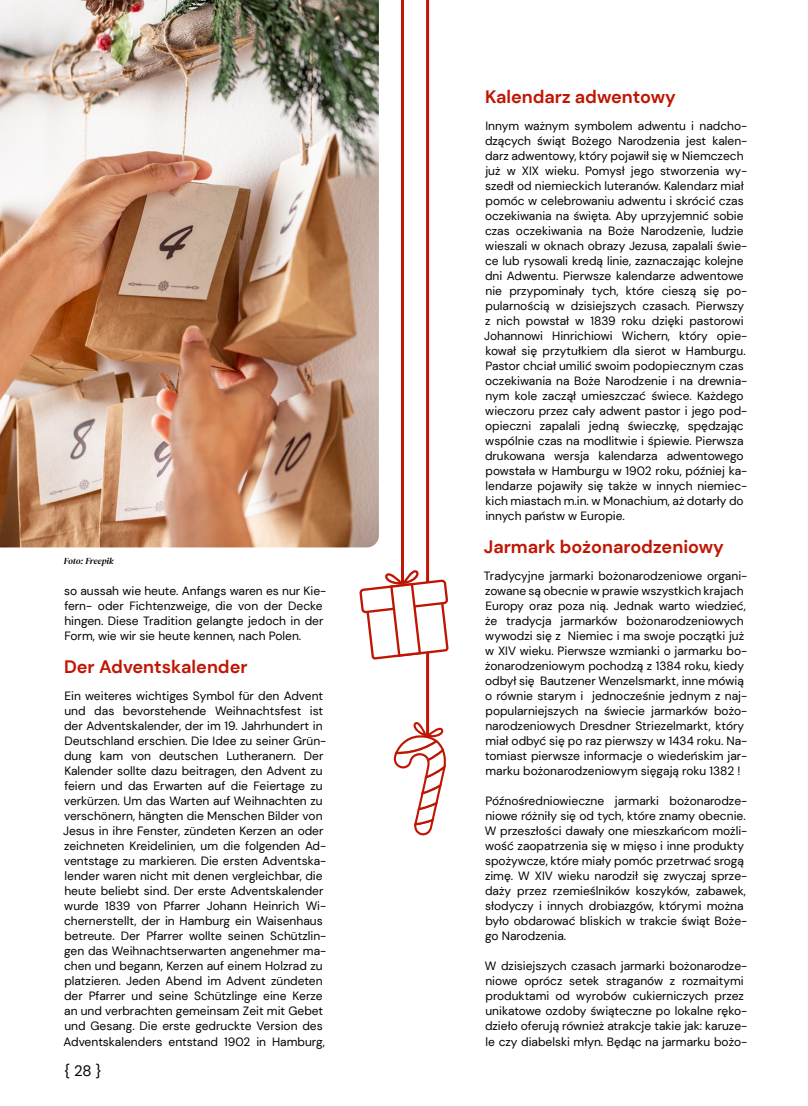
<style>
.page{position:relative;width:808px;height:1106px;background:#fff}
.page>*{position:absolute;margin:0;border:0;box-sizing:border-box;transform-origin:0 0}
.t1{font:700 18px "DM Sans";color:#bf1603}
.t2{font:15px "DM Sans";color:#000}
.t3{font:12px/15px "DM Sans";color:#000}
.t4{font:italic 9px "DM Serif Display";letter-spacing:-.005em;color:#000}
</style>
<div class="page">
<img style="left:0;top:0;width:379px;height:547px">
<hr style="left:401px;top:0;width:3px;height:585px;background:#bf1603">
<hr style="left:426px;top:0;width:3px;height:736px;background:#bf1603">
<svg style="left:359px;top:569px;width:90px;height:90px"></svg>
<svg style="left:393px;top:721px;width:53px;height:115px"></svg>
<p class="t4" style="left:64px;top:556px;width:51px">Foto: Freepik</p>
<p class="t3" style="left:64px;top:583px;width:264px">so aussah wie heute. Anfangs waren es nur Kie&shy;fern- oder Fichtenzweige, die von der Decke hingen. Diese Tradition gelangte jedoch in der Form, wie wir sie heute kennen, nach Polen.</p>
<h1 class="t1" style="left:64px;top:655px;width:185px">Der Adventskalender</h1>
<p class="t3" style="left:63px;top:688px;width:265px">Ein weiteres wichtiges Symbol für den Advent und das bevorstehende Weihnachtsfest ist der Adventskalender, der im 19. Jahrhundert in Deutschland erschien. Die Idee zu seiner Grün&shy;dung kam von deutschen Lutheranern. Der Kalender sollte dazu beitragen, den Advent zu feiern und das Erwarten auf die Feiertage zu verkürzen. Um das Warten auf Weihnachten zu verschönern, hängten die Menschen Bilder von Jesus in ihre Fenster, zündeten Kerzen an oder zeichneten Kreidelinien, um die folgenden Ad&shy;ventstage zu markieren. Die ersten Adventska&shy;lender waren nicht mit denen vergleichbar, die heute beliebt sind. Der erste Adventskalender wurde 1839 von Pfarrer Johann Heinrich Wi&shy;chernerstellt, der in Hamburg ein Waisenhaus betreute. Der Pfarrer wollte seinen Schützlin&shy;gen das Weihnachtserwarten angenehmer ma&shy;chen und begann, Kerzen auf einem Holzrad zu platzieren. Jeden Abend im Advent zündeten der Pfarrer und seine Schützlinge eine Kerze an und verbrachten gemeinsam Zeit mit Gebet und Gesang. Die erste gedruckte Version des Adventskalenders entstand 1902 in Hamburg,</p>
<p class="t2" style="left:64px;top:1061px;width:40px">{ 28 }</p>
<h1 class="t1" style="left:485px;top:85px;width:192px">Kalendarz adwentowy</h1>
<p class="t3" style="left:484px;top:118px;width:265px">Innym ważnym symbolem adwentu i nadcho&shy;dzących świąt Bożego Narodzenia jest kalen&shy;darz adwentowy, który pojawił się w Niemczech już w XIX wieku. Pomysł jego stworzenia wy&shy;szedł od niemieckich luteranów. Kalendarz miał pomóc w celebrowaniu adwentu i skrócić czas oczekiwania na święta. Aby uprzyjemnić sobie czas oczekiwania na Boże Narodzenie, ludzie wieszali w oknach obrazy Jezusa, zapalali świe&shy;ce lub rysowali kredą linie, zaznaczając kolejne dni Adwentu. Pierwsze kalendarze adwentowe nie przypominały tych, które cieszą się po&shy;pularnością w dzisiejszych czasach. Pierwszy z nich powstał w 1839 roku dzięki pastorowi Johannowi Hinrichiowi Wichern, który opie&shy;kował się przytułkiem dla sierot w Hamburgu.<br>Pastor chciał umilić swoim podopiecznym czas oczekiwania na Boże Narodzenie i na drewnia&shy;nym kole zaczął umieszczać świece. Każdego wieczoru przez cały adwent pastor i jego pod&shy;opieczni zapalali jedną świeczkę, spędzając wspólnie czas na modlitwie i śpiewie. Pierwsza drukowana wersja kalendarza adwentowego powstała w Hamburgu w 1902 roku, później ka&shy;lendarze pojawiły się także w innych niemiec&shy;kich miastach m.in. w Monachium, aż dotarły do innych państw w Europie.</p>
<h1 class="t1" style="left:484px;top:535px;width:241px">Jarmark bożonarodzeniowy</h1>
<p class="t3" style="left:484px;top:568px;width:265px">Tradycyjne jarmarki bożonarodzeniowe organi&shy;zowane są obecnie w prawie wszystkich krajach Europy oraz poza nią. Jednak warto wiedzieć, że tradycja jarmarków bożonarodzeniowych wywodzi się z Niemiec i ma swoje początki już w XIV wieku. Pierwsze wzmianki o jarmarku bo&shy;żonarodzeniowym pochodzą z 1384 roku, kiedy odbył się Bautzener Wenzelsmarkt, inne mówią o równie starym i jednocześnie jednym z naj&shy;popularniejszych na świecie jarmarków bożo&shy;narodzeniowych Dresdner Striezelmarkt, który miał odbyć się po raz pierwszy w 1434 roku. Na&shy;tomiast pierwsze informacje o wiedeńskim jar&shy;marku bożonarodzeniowym sięgają roku 1382 !</p>
<p class="t3" style="left:485px;top:793px;width:264px">Późnośredniowieczne jarmarki bożonarodze&shy;niowe różniły się od tych, które znamy obecnie.<br>W przeszłości dawały one mieszkańcom możli&shy;wość zaopatrzenia się w mięso i inne produkty spożywcze, które miały pomóc przetrwać srogą zimę. W XIV wieku narodził się zwyczaj sprze&shy;daży przez rzemieślników koszyków, zabawek, słodyczy i innych drobiazgów, którymi można było obdarować bliskich w trakcie świąt Boże&shy;go Narodzenia.</p>
<p class="t3" style="left:485px;top:958px;width:264px">W dzisiejszych czasach jarmarki bożonarodze&shy;niowe oprócz setek straganów z rozmaitymi produktami od wyrobów cukierniczych przez unikatowe ozdoby świąteczne po lokalne ręko&shy;dzieło oferują również atrakcje takie jak: karuze&shy;le czy diabelski młyn. Będąc na jarmarku bożo-</p>
</div>
